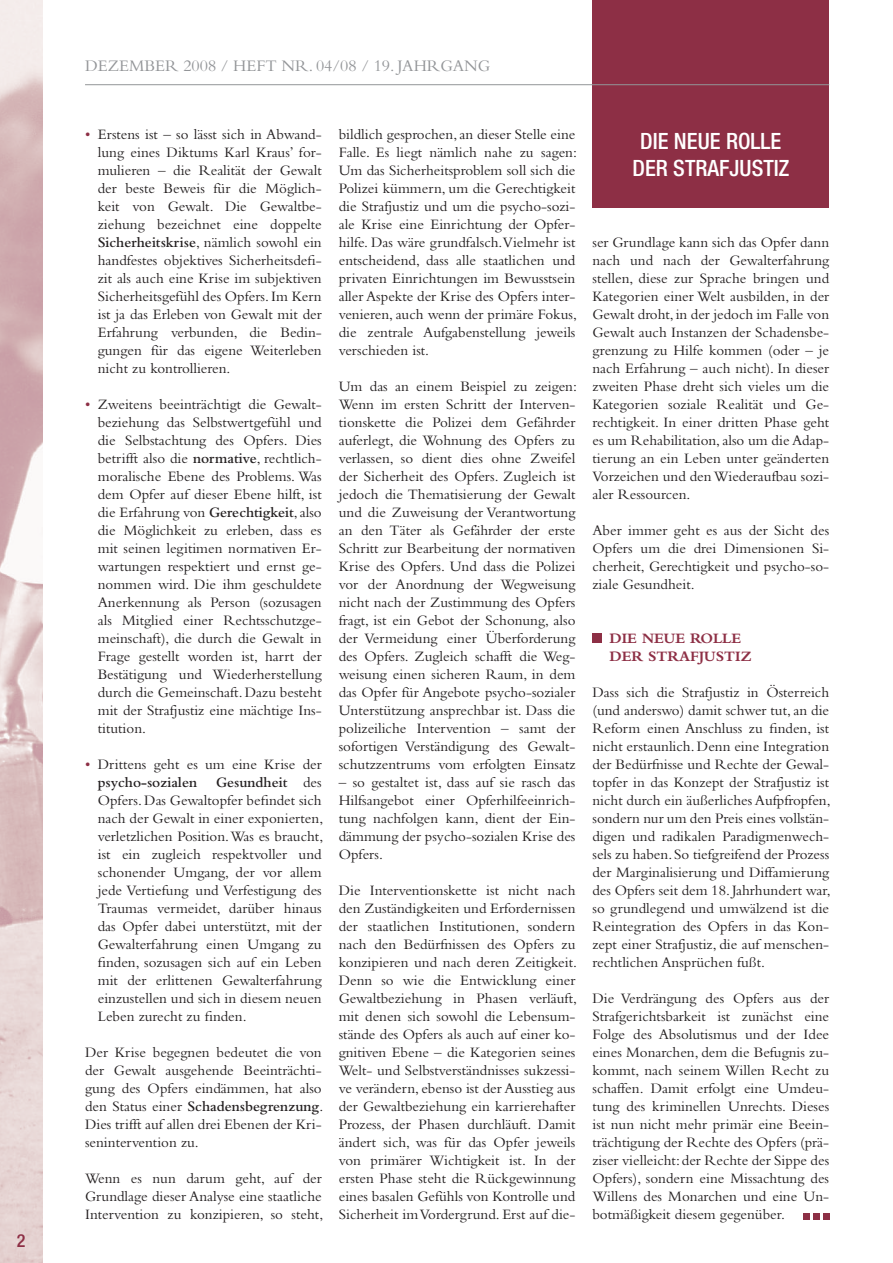
<style>
.page{position:relative;width:893px;height:1263px;background:#fff}
.page>*{position:absolute;margin:0;border:0;box-sizing:border-box;transform-origin:0 0}
.t1{font:500 condensed 22.5px/27px "Helvetica Neue";color:#fff;text-align:center}
.t2{font:16.8px "Bembo";color:#939598}
.t3{font:15px/18px "Bembo";color:#231f20;text-align:justify}
.t4{font:700 15px/18px "Bembo";color:#8d2f45}
.s1{color:#8d2f45}
.s2{font-weight:600}
</style>
<div class="page">
<img style="left:0;top:0;width:43px;height:1263px">
<div style="left:592px;top:633px;width:10px;height:10px;background:#8d2f45"></div>
<svg style="left:804px;top:1213px;width:6px;height:6px"></svg>
<div style="left:813px;top:1213px;width:7px;height:6px;background:#8d2f45"></div>
<svg style="left:823px;top:1213px;width:6px;height:6px"></svg>
<div style="left:592px;top:0;width:237px;height:208px;background:#8d2f45"></div>
<hr style="left:85px;top:84px;width:744px;height:1px;background:#939598">
<svg style="left:18px;top:1234px;width:7px;height:13px"></svg>
<p class="t2" style="left:85px;top:56px;width:26px">Dezember</p>
<p class="t2" style="left:183px;top:56px;width:75px">2008 / Heft</p>
<p class="t2" style="left:282px;top:56px;width:135px">Nr. 04/08 / 19. Jahrgang</p>
<p class="t3" style="left:98px;top:125px;width:225px;text-indent:-13px"><span class="s1">•</span> Erstens ist – so lässt sich in Abwand&shy;lung eines Diktums Karl Kraus’ for&shy;mulieren – die Realität der Gewalt der beste Beweis für die Möglich&shy;keit von Gewalt. Die Gewaltbe&shy;ziehung bezeichnet eine doppelte <span class="s2">Sicherheitskrise</span>, nämlich sowohl ein handfestes objektives Sicherheitsdefi&shy;zit als auch eine Krise im subjektiven Sicherheitsgefühl des Opfers. Im Kern ist ja das Erleben von Gewalt mit der Erfahrung verbunden, die Bedin&shy;gungen für das eigene Weiterleben nicht zu kontrollieren.</p>
<p class="t3" style="left:98px;top:395px;width:225px;text-indent:-13px"><span class="s1">•</span> Zweitens beeinträchtigt die Gewalt&shy;beziehung das Selbstwertgefühl und die Selbstachtung des Opfers. Dies betrifft also die <span class="s2">normative</span>, rechtlich&shy;moralische Ebene des Problems. Was dem Opfer auf dieser Ebene hilft, ist die Erfahrung von <span class="s2">Gerechtigkeit</span>, also die Möglichkeit zu erleben, dass es mit seinen legitimen normativen Er&shy;wartungen respektiert und ernst ge&shy;nommen wird. Die ihm geschuldete Anerkennung als Person (sozusagen als Mitglied einer Rechtsschutzge&shy;meinschaft), die durch die Gewalt in Frage gestellt worden ist, harrt der Bestätigung und Wiederherstellung durch die Gemeinschaft. Dazu besteht mit der Strafjustiz eine mächtige Ins&shy;titution.</p>
<p class="t3" style="left:98px;top:755px;width:225px;text-indent:-13px"><span class="s1">•</span> Drittens geht es um eine Krise der <span class="s2">psycho-sozialen</span></p>
<p class="t3" style="left:98px;top:773px;width:227px;text-indent:118px"><span class="s2">Gesundheit</span> des Opfers. Das Gewaltopfer befindet sich nach der Gewalt in einer exponierten, verletzlichen Position. Was es braucht, ist ein zugleich respektvoller und schonender Umgang, der vor allem jede Vertiefung und Verfestigung des Traumas vermeidet, darüber hinaus das Opfer dabei unterstützt, mit der Gewalterfahrung einen Umgang zu finden, sozusagen sich auf ein Leben mit der erlittenen Gewalterfahrung einzustellen und sich in diesem neuen Leben zurecht zu finden.</p>
<p class="t3" style="left:85px;top:1043px;width:240px">Der Krise begegnen bedeutet die von der Gewalt ausgehende Beeinträchti&shy;gung des Opfers eindämmen, hat also den Status einer <span class="s2">Schadensbegrenzung</span>.<br>Dies trifft auf allen drei Ebenen der Kri&shy;senintervention zu.</p>
<p class="t3" style="left:85px;top:1169px;width:240px">Wenn es nun darum geht, auf der Grundlage dieser Analyse eine staatliche Intervention zu konzipieren, so steht,</p>
<p class="t3" style="left:339px;top:125px;width:240px">bildlich gesprochen, an dieser Stelle eine Falle. Es liegt nämlich nahe zu sagen:<br>Um das Sicherheitsproblem soll sich die Polizei kümmern, um die Gerechtigkeit die Strafjustiz und um die psycho-sozi&shy;ale Krise eine Einrichtung der Opfer&shy;hilfe. Das wäre grundfalsch.Vielmehr ist entscheidend, dass alle staatlichen und privaten Einrichtungen im Bewusstsein aller Aspekte der Krise des Opfers inter&shy;venieren, auch wenn der primäre Fokus, die zentrale Aufgabenstellung jeweils verschieden ist.</p>
<p class="t3" style="left:339px;top:377px;width:240px">Um das an einem Beispiel zu zeigen:<br>Wenn im ersten Schritt der Interven&shy;tionskette die Polizei dem Gefährder auferlegt, die Wohnung des Opfers zu verlassen, so dient dies ohne Zweifel der Sicherheit des Opfers. Zugleich ist jedoch die Thematisierung der Gewalt und die Zuweisung der Verantwortung an den Täter als Gefährder der erste Schritt zur Bearbeitung der normativen Krise des Opfers. Und dass die Polizei vor der Anordnung der Wegweisung nicht nach der Zustimmung des Opfers fragt, ist ein Gebot der Schonung, also der Vermeidung einer Überforderung des Opfers. Zugleich schafft die Weg&shy;weisung einen sicheren Raum, in dem das Opfer für Angebote psycho-sozialer Unterstützung ansprechbar ist. Dass die polizeiliche Intervention – samt der sofortigen Verständigung des Gewalt&shy;schutzzentrums vom erfolgten Einsatz</p>
<p class="t3" style="left:339px;top:773px;width:238px">– so gestaltet ist, dass auf sie rasch das Hilfsangebot einer Opferhilfeeinrich&shy;tung nachfolgen kann, dient der Ein&shy;dämmung der psycho-sozialen Krise des Opfers.</p>
<p class="t3" style="left:339px;top:881px;width:240px">Die Interventionskette ist nicht nach den Zuständigkeiten und Erfordernissen der staatlichen Institutionen, sondern nach den Bedürfnissen des Opfers zu konzipieren und nach deren Zeitigkeit.<br>Denn so wie die Entwicklung einer Gewaltbeziehung in Phasen verläuft, mit denen sich sowohl die Lebensum&shy;stände des Opfers als auch auf einer ko&shy;gnitiven Ebene – die Kategorien seines Welt- und Selbstverständnisses sukzessi&shy;ve verändern, ebenso ist der Ausstieg aus der Gewaltbeziehung ein karrierehafter Prozess, der Phasen durchläuft. Damit ändert sich, was für das Opfer jeweils von primärer Wichtigkeit ist. In der ersten Phase steht die Rückgewinnung eines basalen Gefühls von Kontrolle und Sicherheit im Vordergrund. Erst auf die-</p>
<h1 class="t1" style="left:632px;top:128px;width:158px">DIE NEUE ROLLE<br>DER STRAFJUSTIZ</h1>
<p class="t3" style="left:592px;top:233px;width:238px">ser Grundlage kann sich das Opfer dann nach und nach der Gewalterfahrung stellen, diese zur Sprache bringen und Kategorien einer Welt ausbilden, in der Gewalt droht, in der jedoch im Falle von Gewalt auch Instanzen der Schadensbe&shy;grenzung zu Hilfe kommen (oder – je nach Erfahrung – auch nicht). In dieser zweiten Phase dreht sich vieles um die Kategorien soziale Realität und Ge&shy;rechtigkeit. In einer dritten Phase geht es um Rehabilitation, also um die Adap&shy;tierung an ein Leben unter geänderten Vorzeichen und den Wiederaufbau sozi&shy;aler Ressourcen.</p>
<p class="t3" style="left:592px;top:521px;width:238px">Aber immer geht es aus der Sicht des Opfers um die drei Dimensionen Si&shy;cherheit, Gerechtigkeit und psycho-so&shy;ziale Gesundheit.</p>
<p class="t4" style="left:609px;top:629px;width:142px">DIE NEUE ROLLE<br>DER STRAFJUSTIZ</p>
<p class="t3" style="left:592px;top:683px;width:240px">Dass sich die Strafjustiz in Österreich (und anderswo) damit schwer tut, an die Reform einen Anschluss zu finden, ist nicht erstaunlich. Denn eine Integration der Bedürfnisse und Rechte der Gewal&shy;topfer in das Konzept der Strafjustiz ist nicht durch ein äußerliches Aufpfropfen, sondern nur um den Preis eines vollstän&shy;digen und radikalen Paradigmenwech&shy;sels zu haben. So tiefgreifend der Prozess der Marginalisierung und Diffamierung des Opfers seit dem 18. Jahrhundert war, so grundlegend und umwälzend ist die Reintegration des Opfers in das Kon&shy;zept einer Strafjustiz, die auf menschen&shy;rechtlichen Ansprüchen fußt.</p>
<p class="t3" style="left:592px;top:989px;width:238px">Die Verdrängung des Opfers aus der Strafgerichtsbarkeit ist zunächst eine Folge des Absolutismus und der Idee eines Monarchen, dem die Befugnis zu&shy;kommt, nach seinem Willen Recht zu schaffen. Damit erfolgt eine Umdeu&shy;tung des kriminellen Unrechts. Dieses ist nun nicht mehr primär eine Beein&shy;trächtigung der Rechte des Opfers (prä&shy;ziser vielleicht: der Rechte der Sippe des Opfers), sondern eine Missachtung des Willens des Monarchen und eine Un&shy;botmäßigkeit diesem gegenüber.</p>
</div>
